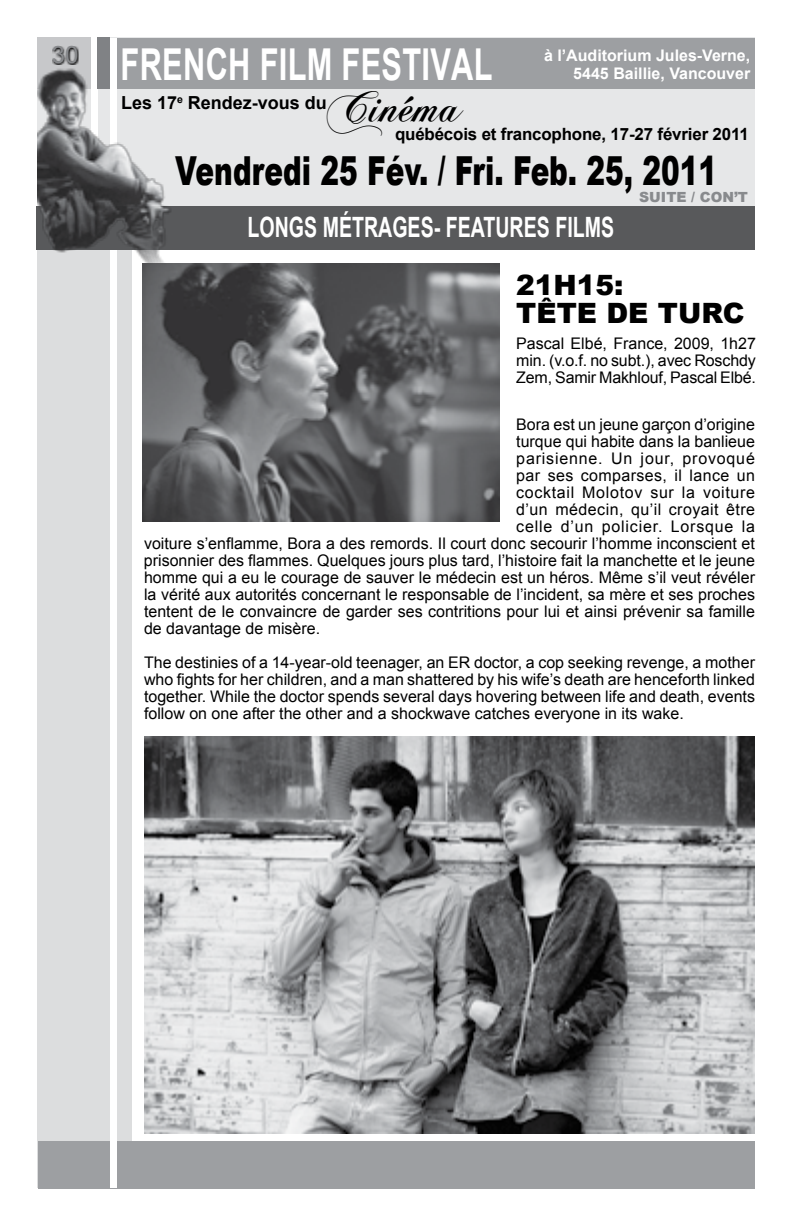
<style>
.page{position:relative;width:792px;height:1224px;background:#fff}
.page>*{position:absolute;margin:0;border:0;box-sizing:border-box;transform-origin:0 0}
.t1{font:48px "Chopin Script";color:#000}
.t2{font:700 44px "Arial";letter-spacing:.01em;color:#fff;scale:.7 1}
.t3{font:900 40px "Arial";color:#000;scale:.7 1}
.t4{font:700 28px "Arial";color:#fff;scale:.7 1}
.t5{font:900 28px/28px "Arial";color:#000}
.t6{font:24px "Arial";color:#888a8d}
.t7{font:700 18px "Arial";color:#000}
.t8{font:700 17px "Arial";letter-spacing:-.01em;color:#000}
.t9{font:16px/17px "Arial";color:#000;text-align:justify}
.t10{font:16px "Arial";letter-spacing:.05em;color:#000}
.t11{font:700 16px/18px "Arial";color:#fff;text-align:right}
.t12{font:16px "Arial";letter-spacing:.03em;color:#000}
.t13{font:16px "Arial";letter-spacing:.04em;color:#000}
.t14{font:16px "Arial";letter-spacing:.025em;color:#000}
.t15{font:900 14px "Arial";color:#888a8d}
</style>
<div class="page">
<div style="left:37px;top:37px;width:718px;height:172px;background:#e6e7e8"></div>
<div style="left:38px;top:250px;width:94px;height:938px;background:#dcddde"></div>
<div style="left:38px;top:1141px;width:716px;height:47px;background:#9d9fa2"></div>
<div style="left:110px;top:38px;width:7px;height:1149px;background:#fff"></div>
<div style="left:117px;top:38px;width:638px;height:51px;background:#9d9fa2"></div>
<div style="left:37px;top:37px;width:73px;height:52px;background:#c7c8ca"></div>
<div style="left:91px;top:37px;width:7px;height:172px;background:#fff"></div>
<div style="left:36px;top:206px;width:718px;height:44px;background:#58595b"></div>
<div style="left:98px;top:37px;width:12px;height:52px;background:#808285"></div>
<img style="left:37px;top:55px;width:134px;height:221px">
<svg style="left:52px;top:46px;width:27px;height:19px"></svg>
<img style="left:142px;top:263px;width:358px;height:259px">
<img style="left:144px;top:736px;width:611px;height:398px">
<h3 class="t6" style="left:52px;top:39px;width:28px">30</h3>
<h2 class="t2" style="left:121px;top:35px;width:533px">French Film Festival</h2>
<p class="t7" style="left:121px;top:90px;width:207px">Les 17<sup>e</sup> Rendez-vous du</p>
<p class="t11" style="left:544px;top:47px;width:208px">à l’Auditorium Jules-Verne,<br>5445 Baillie, Vancouver</p>
<h1 class="t1" style="left:327px;top:76px;width:137px">Cinéma</h1>
<p class="t8" style="left:395px;top:123px;width:355px">québécois et francophone, 17-27 février 2011</p>
<h3 class="t3" style="left:175px;top:142px;width:776px">VENDREDI 25 FÉV. / FRI. FEB. 25, 2011</h3>
<p class="t15" style="left:639px;top:187px;width:106px">SUITE / CON’T</p>
<h3 class="t4" style="left:248px;top:209px;width:170px">longs métrag</h3>
<h3 class="t4" style="left:408px;top:209px;width:297px">es- features fi lms</h3>
<h3 class="t5" style="left:516px;top:271px;width:230px">21H15:<br>TÊTE DE TURC</h3>
<p class="t9" style="left:516px;top:335px;width:241px">Pascal Elbé, France, 2009, 1h27 min. (v.o.f. no subt.), avec Roschdy Zem, Samir Makhlouf, Pascal Elbé.</p>
<p class="t9" style="left:516px;top:416px;width:240px">Bora est un jeune garçon d’origine</p>
<p class="t9" style="left:516px;top:433px;width:240px">turque qui habite dans la banlieue</p>
<p class="t10" style="left:516px;top:448px;width:240px">parisienne. Un jour, provoqué</p>
<p class="t14" style="left:516px;top:465px;width:240px">par ses comparses, il lance un</p>
<p class="t13" style="left:516px;top:482px;width:240px">cocktail Molotov sur la voiture</p>
<p class="t12" style="left:516px;top:499px;width:240px">d’un médecin, qu’il croyait être</p>
<p class="t10" style="left:516px;top:516px;width:240px">celle d’un policier. Lorsque la</p>
<p class="t9" style="left:144px;top:535px;width:612px">voiture s’enflamme, Bora a des remords. Il court donc secourir l’homme inconscient et</p>
<p class="t9" style="left:144px;top:552px;width:613px">prisonnier des flammes. Quelques jours plus tard, l’histoire fait la manchette et le jeune</p>
<p class="t9" style="left:144px;top:569px;width:612px">homme qui a eu le courage de sauver le médecin est un héros. Même s’il veut révéler</p>
<p class="t9" style="left:144px;top:586px;width:613px">la vérité aux autorités concernant le responsable de l’incident, sa mère et ses proches</p>
<p class="t9" style="left:144px;top:603px;width:612px">tentent de le convaincre de garder ses contritions pour lui et ainsi prévenir sa famille</p>
<p class="t9" style="left:144px;top:620px;width:178px">de davantage de misère.</p>
<p class="t9" style="left:144px;top:654px;width:613px">The destinies of a 14-year-old teenager, an ER doctor, a cop seeking revenge, a mother who fights for her children, and a man shattered by his wife’s death are henceforth linked together. While the doctor spends several days hovering between life and death, events follow on one after the other and a shockwave catches everyone in its wake.</p>
</div>
